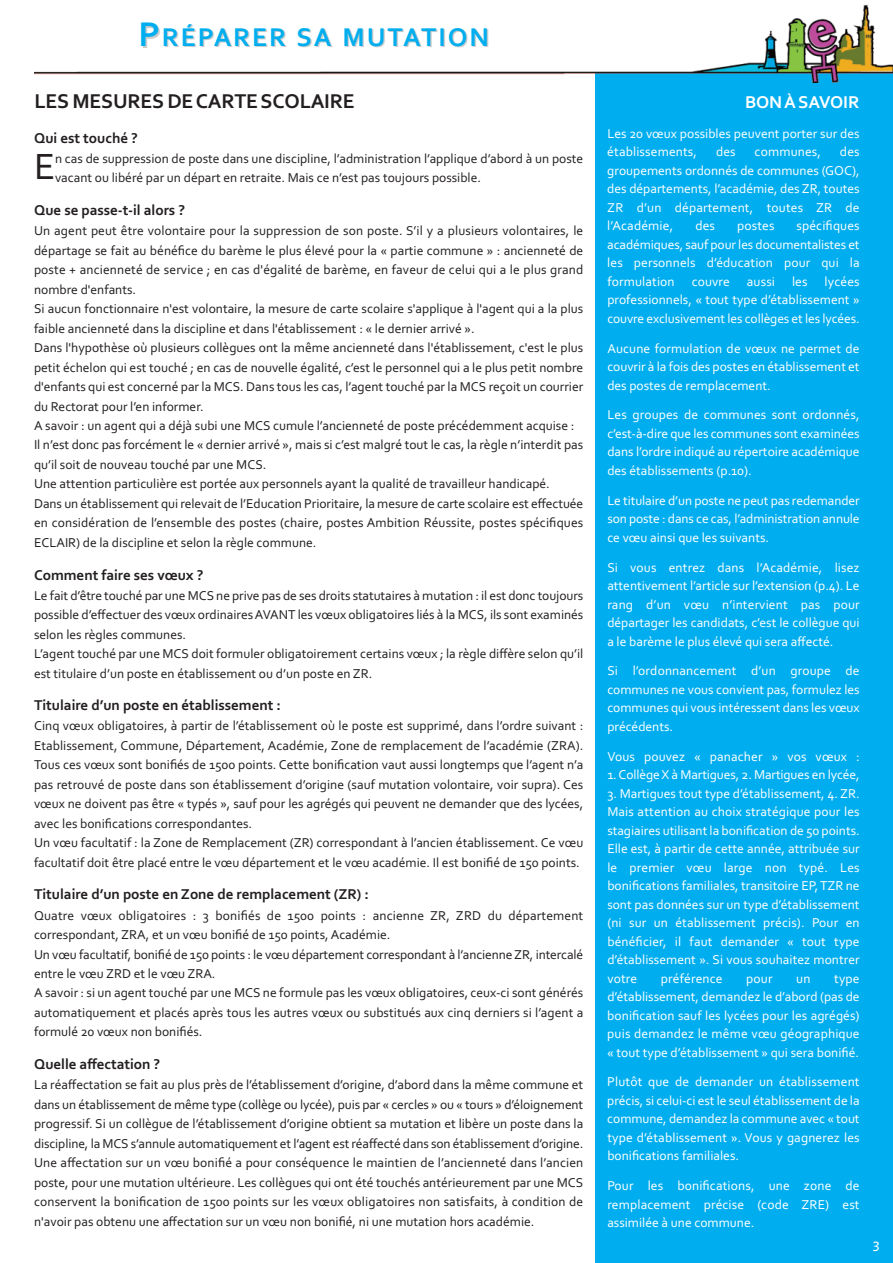
<style>
.page{position:relative;width:893px;height:1263px;background:#fff}
.page>*{position:absolute;margin:0;border:0;box-sizing:border-box;transform-origin:0 0}
.t1{font:38.25px "Corbel";color:#231f20}
.t2{font:700 27px "Corbel";letter-spacing:.065em;color:#00aeef}
.t3{font:700 21px "Corbel";letter-spacing:-.01em;color:#231f20}
.t4{font:700 18px "Corbel";letter-spacing:-.01em;color:#fff}
.t5{font:700 15px "Corbel";color:#231f20}
.t6{font:13.5px/19.5px "Corbel";color:#231f20}
.t7{font:13.5px/18.5px "Corbel";color:#fff;text-align:justify}
.t8{font:13.5px "Maiandra GD";color:#fff}
.s1{font-size:36px}
</style>
<div class="page">
<div style="left:595px;top:72px;width:298px;height:1191px;background:#00aeef"></div>
<img style="left:34px;top:4px;width:859px;height:78px">
<h2 class="t2" style="left:139px;top:21px;width:352px"><span class="s1">p</span>réparer sa mutation</h2>
<h3 class="t3" style="left:34px;top:88px;width:322px">les mesures deCartesColaire</h3>
<p class="t5" style="left:34px;top:129px;width:105px">qui est touché ?</p>
<h1 class="t1" style="left:34px;top:144px;width:23px">E</h1>
<p class="t6" style="left:55px;top:149px;width:530px">n cas de suppression de poste dans une discipline, l’administration l’applique d’abord à un poste vacant ou libéré par un départ en retraite. Mais ce n’est pas toujours possible.</p>
<p class="t5" style="left:34px;top:201px;width:153px">que se passe-t-il alors ?</p>
<p class="t6" style="left:34px;top:221px;width:551px">Un agent peut être volontaire pour la suppression de son poste. S’il y a plusieurs volontaires, le départage se fait au bénéfice du barème le plus élevé pour la « partie commune » : ancienneté de poste + ancienneté de service ; en cas d'égalité de barème, en faveur de celui qui a le plus grand nombre d'enfants.<br>Si aucun fonctionnaire n'est volontaire, la mesure de carte scolaire s'applique à l'agent qui a la plus faible ancienneté dans la discipline et dans l'établissement : « le dernier arrivé ».<br>Dans l'hypothèse où plusieurs collègues ont la même ancienneté dans l'établissement, c'est le plus petit échelon qui est touché ; en cas de nouvelle égalité, c’est le personnel qui a le plus petit nombre d'enfants qui est concerné par la MCS. Dans tous les cas, l’agent touché par la MCS reçoit un courrier du Rectorat pour l’en informer.<br>A savoir : un agent qui a déjà subi une MCS cumule l’ancienneté de poste précédemment acquise :<br>Il n’est donc pas forcément le « dernier arrivé », mais si c’est malgré tout le cas, la règle n’interdit pas qu’il soit de nouveau touché par une MCS.<br>Une attention particulière est portée aux personnels ayant la qualité de travailleur handicapé.<br>Dans un établissement qui relevait de l’Education Prioritaire, la mesure de carte scolaire est effectuée en considération de l’ensemble des postes (chaire, postes Ambition Réussite, postes spécifiques ECLAIR) de la discipline et selon la règle commune.</p>
<p class="t5" style="left:34px;top:566px;width:171px">Comment faire ses vœux ?</p>
<p class="t6" style="left:34px;top:585px;width:551px">Le fait d’être touché par une MCS ne prive pas de ses droits statutaires à mutation : il est donc toujours possible d’effectuer des vœux ordinairesAVANT les vœux obligatoires liés à la MCS, ils sont examinés selon les règles communes.<br>L’agent touché par une MCS doit formuler obligatoirement certains vœux ; la règle diffère selon qu’il est titulaire d’un poste en établissement ou d’un poste en ZR.</p>
<p class="t5" style="left:34px;top:696px;width:248px">titulaire d’un poste en établissement :</p>
<p class="t6" style="left:34px;top:716px;width:551px">Cinq vœux obligatoires, à partir de l’établissement où le poste est supprimé, dans l’ordre suivant :<br>Etablissement, Commune, Département, Académie, Zone de remplacement de l’académie (ZRA).<br>Tous ces vœux sont bonifiés de 1500 points. Cette bonification vaut aussi longtemps que l’agent n’a pas retrouvé de poste dans son établissement d’origine (sauf mutation volontaire, voir supra). Ces vœux ne doivent pas être « typés », sauf pour les agrégés qui peuvent ne demander que des lycées, avec les bonifications correspondantes.<br>Un vœu facultatif : la Zone de Remplacement (ZR) correspondant à l’ancien établissement. Ce vœu facultatif doit être placé entre le vœu département et le vœu académie. Il est bonifié de 150 points.</p>
<p class="t5" style="left:34px;top:885px;width:336px">titulaire d’un poste en Zone de remplacement (Zr) :</p>
<p class="t6" style="left:34px;top:905px;width:551px">Quatre vœux obligatoires : 3 bonifiés de 1500 points : ancienne ZR, ZRD du département correspondant, ZRA, et un vœu bonifié de 150 points, Académie.<br>Un vœu facultatif, bonifié de 150 points : le vœu département correspondant à l’ancienneZR, intercalé entre le vœu ZRD et le vœu ZRA.<br>A savoir : si un agent touché par une MCS ne formule pas les vœux obligatoires, ceux-ci sont générés automatiquement et placés après tous les autres vœux ou substitués aux cinq derniers si l’agent a formulé 20 vœux non bonifiés.</p>
<p class="t5" style="left:34px;top:1055px;width:128px">quelle affectation ?</p>
<p class="t6" style="left:34px;top:1075px;width:551px;text-align:justify">La réaffectation se fait au plus près de l’établissement d’origine, d’abord dans la même commune et dans un établissement de même type (collège ou lycée), puis par « cercles » ou « tours » d’éloignement progressif. Si un collègue de l’établissement d’origine obtient sa mutation et libère un poste dans la discipline, la MCS s’annule automatiquement et l’agent est réaffecté dans son établissement d’origine.<br>Une affectation sur un vœu bonifié a pour conséquence le maintien de l’ancienneté dans l’ancien poste, pour une mutation ultérieure. Les collègues qui ont été touchés antérieurement par une MCS conservent la bonification de 1500 points sur les vœux obligatoires non satisfaits, à condition de n'avoir pas obtenu une affectation sur un vœu non bonifié, ni une mutation hors académie.</p>
<h3 class="t4" style="left:745px;top:91px;width:116px">bonàsaVoir</h3>
<p class="t7" style="left:607px;top:124px;width:254px">Les 20 vœux possibles peuvent porter sur des établissements,</p>
<p class="t7" style="left:607px;top:142px;width:254px;text-indent:233px">des groupements ordonnés de communes (GOC), des départements, l’académie, des ZR, toutes ZR d’un département, toutes ZR de l’Académie,</p>
<p class="t7" style="left:716px;top:142px;width:21px">des</p>
<p class="t7" style="left:755px;top:142px;width:68px">communes,</p>
<p class="t7" style="left:607px;top:216px;width:254px;text-indent:189px">spécifiques académiques, sauf pour les documentalistes et les personnels d’éducation pour qui la formulation</p>
<p class="t7" style="left:695px;top:216px;width:21px">des</p>
<p class="t7" style="left:737px;top:216px;width:39px">postes</p>
<p class="t7" style="left:607px;top:272px;width:254px;text-indent:217px">lycées professionnels, « tout type d’établissement » couvre exclusivement les collèges et les lycées.</p>
<p class="t7" style="left:607px;top:339px;width:254px">Aucune formulation de vœux ne permet de couvrir à la fois des postes en établissement et des postes de remplacement.</p>
<p class="t7" style="left:607px;top:405px;width:254px">Les groupes de communes sont ordonnés, c’est-à-dire que les communes sont examinées dans l’ordre indiqué au répertoire académique des établissements (p.10).</p>
<p class="t7" style="left:607px;top:491px;width:254px">Le titulaire d’un poste ne peut pas redemander son poste : dans ce cas, l’administration annule ce vœu ainsi que les suivants.</p>
<p class="t7" style="left:607px;top:558px;width:254px">Si vous entrez dans l’Académie, lisez attentivement l’article sur l’extension (p.4). Le rang d’un vœu n’intervient pas pour départager les candidats, c’est le collègue qui a le barème le plus élevé qui sera affecté.</p>
<p class="t7" style="left:607px;top:661px;width:254px">Si l’ordonnancement d’un groupe de communes ne vous convient pas, formulez les communes qui vous intéressent dans les vœux précédents.</p>
<p class="t7" style="left:607px;top:747px;width:254px">Vous pouvez « panacher » vos vœux :<br>1.CollègeX à Martigues, 2. Martigues en lycée,</p>
<p class="t7" style="left:607px;top:784px;width:254px">3. Martigues tout type d’établissement, 4. ZR.<br>Mais attention au choix stratégique pour les stagiaires utilisant la bonification de 50 points.<br>Elle est, à partir de cette année, attribuée sur le premier vœu large non typé. Les bonifications familiales, transitoire EP,TZR ne sont pas données sur un type d’établissement (ni sur un établissement précis). Pour en bénéficier, il faut demander « tout type d’établissement ». Si vous souhaitez montrer votre</p>
<p class="t7" style="left:692px;top:272px;width:40px">couvre</p>
<p class="t7" style="left:747px;top:272px;width:30px">aussi</p>
<p class="t7" style="left:792px;top:272px;width:17px">les</p>
<p class="t7" style="left:661px;top:969px;width:63px">préférence</p>
<p class="t7" style="left:746px;top:969px;width:28px">pour</p>
<p class="t7" style="left:796px;top:969px;width:16px">un</p>
<p class="t7" style="left:607px;top:969px;width:254px;text-indent:227px">type d’établissement, demandez le d’abord (pas de bonification sauf les lycées pour les agrégés) puis demandez le même vœu géographique « tout type d’établissement » qui sera bonifié.</p>
<p class="t7" style="left:607px;top:1072px;width:254px">Plutôt que de demander un établissement précis, si celui-ci est le seul établissement de la commune, demandez la commune avec « tout type d’établissement ». Vous y gagnerez les bonifications familiales.</p>
<p class="t7" style="left:607px;top:1176px;width:254px">Pour les bonifications, une zone de remplacement précise (code ZRE) est assimilée à une commune.</p>
<p class="t8" style="left:872px;top:1238px;width:9px">3</p>
</div>
